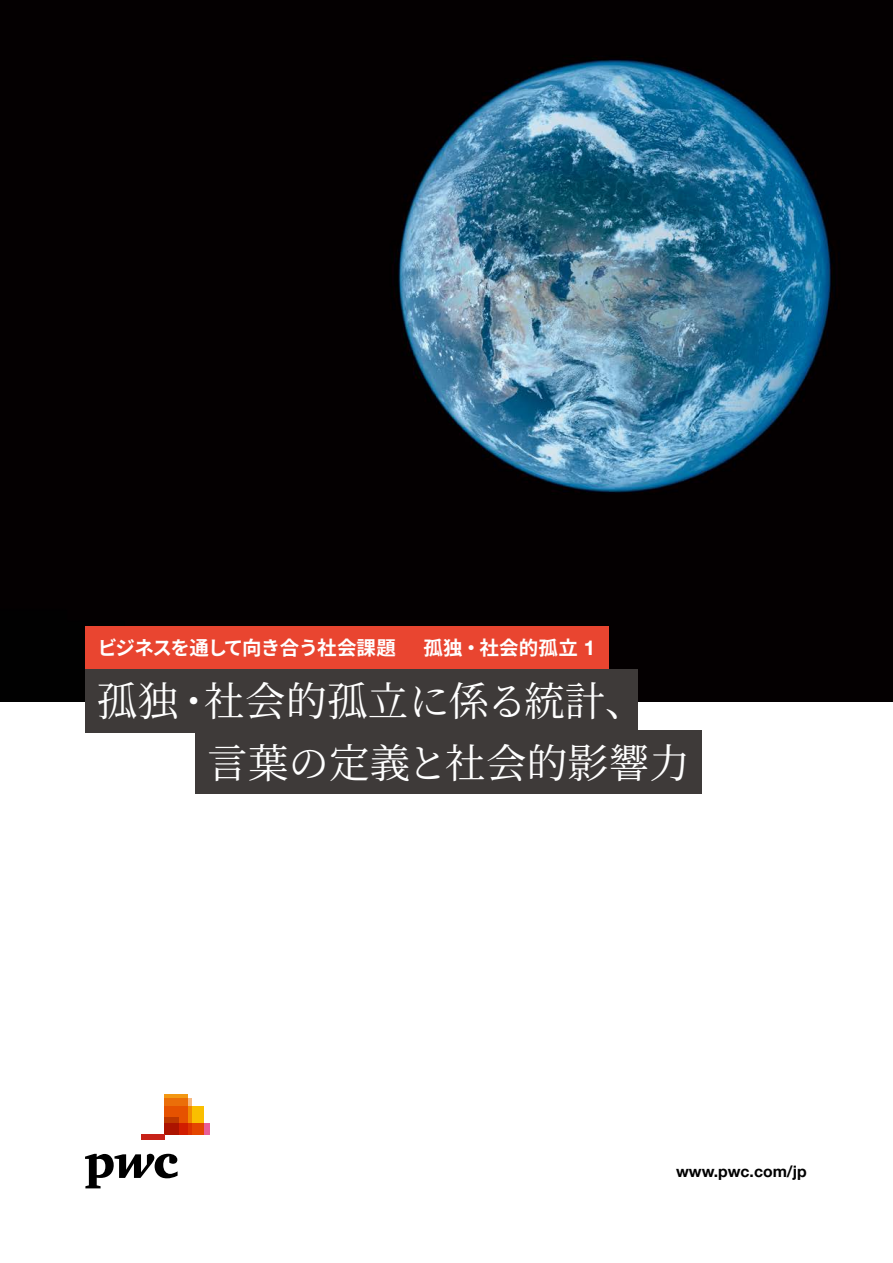
<style>
.page{position:relative;width:893px;height:1263px;background:#fff}
.page>*{position:absolute;margin:0;border:0;box-sizing:border-box;transform-origin:0 0}
.t1{font:40.5px/61.7px "Noto Serif CJ Kjp";letter-spacing:.01em;color:#fff}
.t2{font:700 19.5px "Noto Sans CJ Kjp";letter-spacing:-.03em;color:#fff}
.t3{font:700 15.75px "Helvetica Neue";color:#000}
.s1{font-family:"Helvetica Neue";font-size:20.4px}
</style>
<div class="page">
<img style="left:0;top:0;width:893px;height:702px">
<div style="left:85px;top:626px;width:523px;height:43px;background:#e94530"></div>
<div style="left:85px;top:669px;width:553px;height:63px;background:#3e3a39"></div>
<div style="left:196px;top:730px;width:506px;height:64px;background:#3e3a39"></div>
<div style="left:164px;top:1105px;width:40px;height:29px;background:#fabf00"></div>
<svg style="left:192px;top:1123px;width:17px;height:11px"></svg>
<svg style="left:187px;top:1098px;width:5px;height:36px"></svg>
<svg style="left:164px;top:1094px;width:23px;height:40px"></svg>
<svg style="left:164px;top:1117px;width:15px;height:17px"></svg>
<div style="left:141px;top:1134px;width:23px;height:6px;background:#c72218"></div>
<svg style="left:85px;top:1154px;width:93px;height:34px"></svg>
<p class="t2" style="left:98px;top:637px;width:300px">ビジネスを通して向き合う社会課題</p>
<p class="t2" style="left:424px;top:637px;width:173px">孤独・社会的孤立 <span class="s1">1</span></p>
<p class="t1" style="left:207px;top:671px;width:485px;text-indent:-110px">孤独・社会的孤立に係る統計、言葉の定義と社会的影響力</p>
<p class="t3" style="left:676px;top:1159px;width:132px">www.pwc.com/jp</p>
</div>
